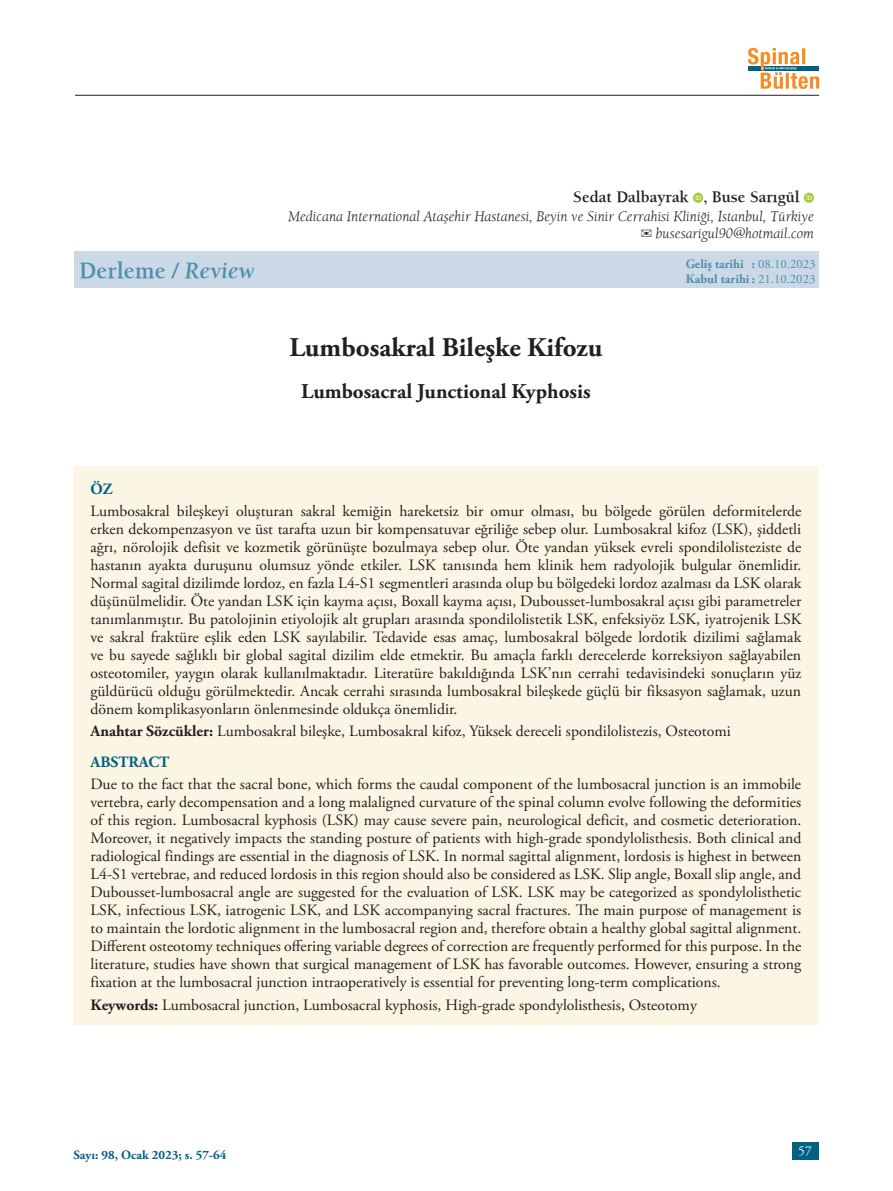
<style>
.page{position:relative;width:893px;height:1191px;background:#fff}
.page>*{position:absolute;margin:0;border:0;box-sizing:border-box;transform-origin:0 0}
.t1{font:700 27px "Adobe Garamond Pro";color:#231f20}
.t2{font:700 24px "Berkeley";color:#4f8eac}
.t3{font:700 21px "Adobe Garamond Pro";color:#231f20}
.t4{font:700 16.5px "Berkeley";color:#231f20}
.t5{font:15.75px/18px "Adobe Garamond Pro";color:#231f20;text-align:justify}
.t6{font:700 15.75px "Adobe Garamond Pro";color:#006185}
.t7{font:italic 15px "Berkeley";color:#231f20}
.t8{font:13.5px "Adobe Garamond Pro";color:#fff}
.t9{font:700 12.75px "Adobe Garamond Pro";color:#4f8eac}
.t10{font:700 12.75px "Adobe Garamond Pro";color:#006185}
.s1{font-style:italic}
.s2{font-weight:400}
.s3{font-weight:700}
</style>
<div class="page">
<div style="left:792px;top:1141px;width:26px;height:18px;background:#006185"></div>
<hr style="left:75px;top:95px;width:744px;height:1px;background:#231f20">
<svg style="left:748px;top:48px;width:71px;height:41px"></svg>
<div style="left:74px;top:251px;width:744px;height:37px;background:#cad9e5"></div>
<div style="left:74px;top:467px;width:744px;height:558px;background:#fbf5e3"></div>
<svg style="left:693px;top:193px;width:10px;height:10px"></svg>
<svg style="left:696px;top:194px;width:5px;height:6px"></svg>
<svg style="left:804px;top:193px;width:10px;height:10px"></svg>
<svg style="left:807px;top:194px;width:5px;height:6px"></svg>
<h2 class="t2" style="left:79px;top:256px;width:177px">Derleme / <span class="s1">Review</span></h2>
<p class="t4" style="left:573px;top:187px;width:228px">Sedat Dalbayrak , Buse Sarıgül</p>
<p class="t7" style="left:288px;top:208px;width:527px">Medicana International Ataşehir Hastanesi, Beyin ve Sinir Cerrahisi Kliniği, İstanbul, Türkiye</p>
<p class="t7" style="left:656px;top:224px;width:160px">busesarigul90@hotmail.com</p>
<p class="t1" style="left:289px;top:331px;width:315px">Lumbosakral Bileşke Kifozu</p>
<p class="t3" style="left:301px;top:379px;width:291px">Lumbosacral Junctional Kyphosis</p>
<p class="t9" style="left:686px;top:256px;width:131px">Geliş tarihi : <span class="s2">08.10.2023</span></p>
<p class="t9" style="left:686px;top:271px;width:131px">Kabul tarihi : <span class="s2">21.10.2023</span></p>
<p class="t6" style="left:91px;top:479px;width:24px">ÖZ</p>
<p class="t5" style="left:91px;top:502px;width:712px">Lumbosakral bileşkeyi oluşturan sakral kemiğin hareketsiz bir omur olması, bu bölgede görülen deformitelerde erken dekompenzasyon ve üst tarafta uzun bir kompensatuvar eğriliğe sebep olur. Lumbosakral kifoz (LSK), şiddetli ağrı, nörolojik defisit ve kozmetik görünüşte bozulmaya sebep olur. Öte yandan yüksek evreli spondilolisteziste de hastanın ayakta duruşunu olumsuz yönde etkiler. LSK tanısında hem klinik hem radyolojik bulgular önemlidir.<br>Normal sagital dizilimde lordoz, en fazla L4-S1 segmentleri arasında olup bu bölgedeki lordoz azalması da LSK olarak düşünülmelidir. Öte yandan LSK için kayma açısı, Boxall kayma açısı, Dubousset-lumbosakral açısı gibi parametreler tanımlanmıştır. Bu patolojinin etiyolojik alt grupları arasında spondilolistetik LSK, enfeksiyöz LSK, iyatrojenik LSK ve sakral fraktüre eşlik eden LSK sayılabilir. Tedavide esas amaç, lumbosakral bölgede lordotik dizilimi sağlamak ve bu sayede sağlıklı bir global sagital dizilim elde etmektir. Bu amaçla farklı derecelerde korreksiyon sağlayabilen osteotomiler, yaygın olarak kullanılmaktadır. Literatüre bakıldığında LSK’nın cerrahi tedavisindeki sonuçların yüz güldürücü olduğu görülmektedir. Ancak cerrahi sırasında lumbosakral bileşkede güçlü bir fiksasyon sağlamak, uzun dönem komplikasyonların önlenmesinde oldukça önemlidir.</p>
<p class="t5" style="left:91px;top:723px;width:642px"><span class="s3">Anahtar Sözcükler:</span> Lumbosakral bileşke, Lumbosakral kifoz, Yüksek dereceli spondilolistezis, Osteotomi</p>
<p class="t6" style="left:91px;top:753px;width:80px">ABSTRACT</p>
<p class="t5" style="left:91px;top:776px;width:712px">Due to the fact that the sacral bone, which forms the caudal component of the lumbosacral junction is an immobile vertebra, early decompensation and a long malaligned curvature of the spinal column evolve following the deformities of this region. Lumbosacral kyphosis (LSK) may cause severe pain, neurological deficit, and cosmetic deterioration.<br>Moreover, it negatively impacts the standing posture of patients with high-grade spondylolisthesis. Both clinical and radiological findings are essential in the diagnosis of LSK. In normal sagittal alignment, lordosis is highest in between L4-S1 vertebrae, and reduced lordosis in this region should also be considered as LSK. Slip angle, Boxall slip angle, and Dubousset-lumbosacral angle are suggested for the evaluation of LSK. LSK may be categorized as spondylolisthetic LSK, infectious LSK, iatrogenic LSK, and LSK accompanying sacral fractures. The main purpose of management is to maintain the lordotic alignment in the lumbosacral region and, therefore obtain a healthy global sagittal alignment.<br>Different osteotomy techniques offering variable degrees of correction are frequently performed for this purpose. In the literature, studies have shown that surgical management of LSK has favorable outcomes. However, ensuring a strong fixation at the lumbosacral junction intraoperatively is essential for preventing long-term complications.</p>
<p class="t5" style="left:91px;top:996px;width:608px"><span class="s3">Keywords:</span> Lumbosacral junction, Lumbosacral kyphosis, High-grade spondylolisthesis, Osteotomy</p>
<p class="t10" style="left:74px;top:1147px;width:154px">Sayı: 98, Ocak 2023; s. 57-64</p>
<p class="t8" style="left:798px;top:1143px;width:15px">57</p>
</div>
